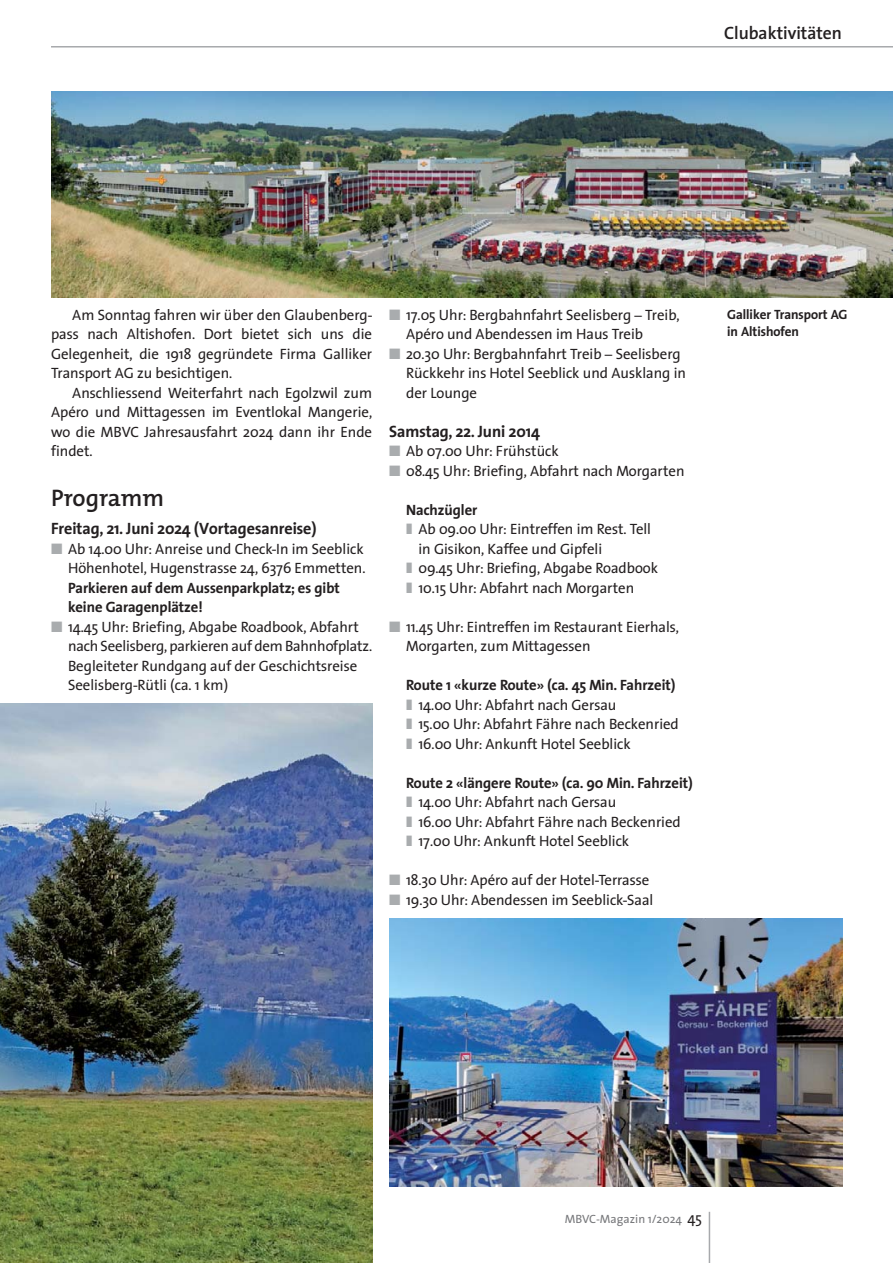
<style>
.page{position:relative;width:893px;height:1263px;background:#fff}
.page>*{position:absolute;margin:0;border:0;box-sizing:border-box;transform-origin:0 0}
.t1{font:600 24px "The Mix";color:#231f20}
.t2{font:600 18px "Thesis Sans";color:#231f20}
.t3{font:700 16.5px "Thesis Sans";color:#231f20}
.t4{font:15px/19.5px "Thesis Sans";color:#231f20}
.t5{font:700 15px/19.5px "Thesis Sans";color:#231f20}
.t6{font:700 13.5px/16.5px "Thesis Sans";color:#231f20}
.t7{font:12px "The Sans";color:#77787b}
.s1{color:#a9acae}
.s2{font-weight:700}
.s3{color:#fff}
.s4{font-family:"Thesis Sans";font-size:15px;color:#231f20}
</style>
<div class="page">
<hr style="left:709px;top:1212px;width:1px;height:51px;background:#a7a9ac">
<hr style="left:51px;top:46px;width:841px;height:2px;background:#a7a9ac">
<img style="left:51px;top:91px;width:841px;height:206px">
<img style="left:389px;top:918px;width:453px;height:268px">
<img style="left:0;top:703px;width:372px;height:560px">
<p class="t2" style="left:724px;top:26px;width:119px">Clubaktivitäten</p>
<p class="t4" style="left:51px;top:306px;width:323px;text-align:justify;text-indent:21px">Am Sonntag fahren wir über den Glaubenberg&shy;pass nach Altishofen. Dort bietet sich uns die Gelegenheit, die 1918 gegründete Firma Galliker Transport AG zu besichtigen.</p>
<p class="t4" style="left:51px;top:384px;width:323px;text-align:justify;text-indent:21px">Anschliessend Weiterfahrt nach Egolzwil zum Apéro und Mittagessen im Eventlokal Mangerie, wo die MBVC Jahresausfahrt 2024 dann ihr Ende findet.</p>
<h1 class="t1" style="left:51px;top:488px;width:115px">Programm</h1>
<p class="t3" style="left:51px;top:522px;width:267px">Freitag, 21. Juni 2024 (Vortagesanreise)</p>
<p class="t4" style="left:51px;top:540px;width:316px;text-align:right"><span class="s1">■</span> Ab 14.00 Uhr: Anreise und Check-In im Seeblick<br>Höhenhotel, Hugenstrasse 24, 6376 Emmetten.</p>
<p class="t5" style="left:68px;top:579px;width:273px">Parkieren auf dem Aussenparkplatz; es gibt keine Garagenplätze!</p>
<p class="t4" style="left:68px;top:618px;width:306px;text-indent:-17px"><span class="s1">■</span> 14.45 Uhr: Briefing, Abgabe Roadbook, Abfahrt nach Seelisberg, parkieren auf dem Bahnhofplatz.<br>Begleiteter Rundgang auf der Geschichtsreise Seelisberg-Rütli (ca. 1 km)</p>
<p class="t4" style="left:406px;top:306px;width:275px;text-indent:-17px"><span class="s1">■</span> 17.05 Uhr: Bergbahnfahrt Seelisberg – Treib,<br>Apéro und Abendessen im Haus Treib</p>
<p class="t4" style="left:406px;top:345px;width:281px;text-indent:-17px"><span class="s1">■</span> 20.30 Uhr: Bergbahnfahrt Treib – Seelisberg<br>Rückkehr ins Hotel Seeblick und Ausklang in der Lounge</p>
<p class="t3" style="left:389px;top:425px;width:152px">Samstag, 22. Juni 2014</p>
<p class="t4" style="left:389px;top:443px;width:171px"><span class="s1">■</span> Ab 07.00 Uhr: Frühstück</p>
<p class="t4" style="left:389px;top:462px;width:297px"><span class="s1">■</span> 08.45 Uhr: Briefing, Abfahrt nach Morgarten</p>
<p class="t4" style="left:406px;top:501px;width:254px"><span class="s2">Nachzügler<br></span><span class="s1">❚</span> Ab 09.00 Uhr: Eintreffen im Rest. Tell <span class="s3">❚</span> in Gisikon, Kaffee und Gipfeli<br><span class="s1">❚</span> 09.45 Uhr: Briefing, Abgabe Roadbook <span class="s1">❚</span> 10.15 Uhr: Abfahrt nach Morgarten</p>
<p class="t4" style="left:406px;top:618px;width:274px;text-indent:-17px"><span class="s1">■</span> 11.45 Uhr: Eintreffen im Restaurant Eierhals,<br>Morgarten, zum Mittagessen</p>
<p class="t4" style="left:406px;top:677px;width:274px"><span class="s2">Route 1 «kurze Route» (ca. 45 Min. Fahrzeit) </span><span class="s1">❚</span> 14.00 Uhr: Abfahrt nach Gersau<br><span class="s1">❚</span> 15.00 Uhr: Abfahrt Fähre nach Beckenried <span class="s1">❚</span> 16.00 Uhr: Ankunft Hotel Seeblick</p>
<p class="t4" style="left:406px;top:774px;width:288px"><span class="s2">Route 2 «längere Route» (ca. 90 Min. Fahrzeit) </span><span class="s1">❚</span> 14.00 Uhr: Abfahrt nach Gersau<br><span class="s1">❚</span> 16.00 Uhr: Abfahrt Fähre nach Beckenried<br><span class="s1">❚</span> 17.00 Uhr: Ankunft Hotel Seeblick</p>
<p class="t4" style="left:389px;top:872px;width:262px"><span class="s1">■</span> 18.30 Uhr: Apéro auf der Hotel-Terrasse</p>
<p class="t4" style="left:389px;top:891px;width:266px"><span class="s1">■</span> 19.30 Uhr: Abendessen im Seeblick-Saal</p>
<p class="t6" style="left:727px;top:308px;width:122px">Galliker Transport AG in Altishofen</p>
<p class="t7" style="left:565px;top:1214px;width:139px">MBVC-Magazin 1/2024 <span class="s4">45</span></p>
</div>
